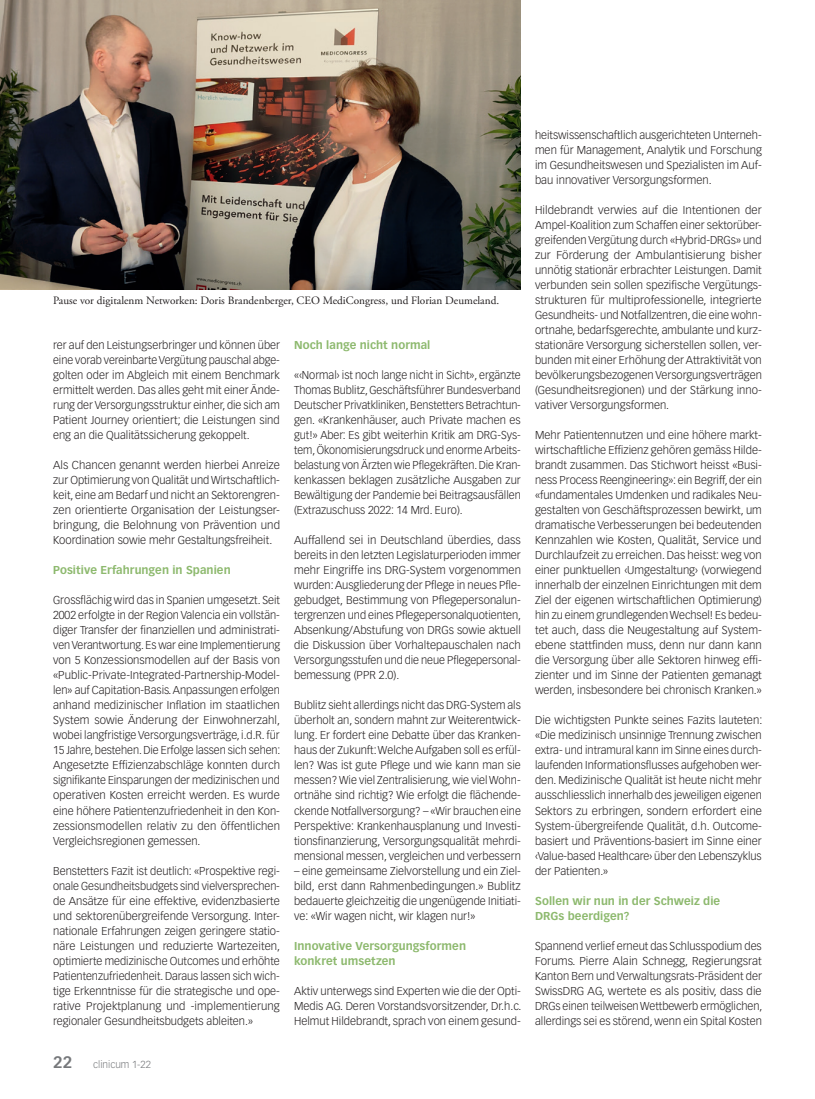
<style>
.page{position:relative;width:815px;height:1099px;background:#fff}
.page>*{position:absolute;margin:0;border:0;box-sizing:border-box;transform-origin:0 0}
.Lauftext{font:300 11.25px/15px "Vectora LT Std";color:#231f20;text-align:justify}
.ZT_Special{font:700 11.25px/15px "Vectora LT Std";letter-spacing:.005em;color:#8db96e}
.Legende{font:11.25px "Adobe Garamond Pro";color:#231f20}
.t1{font:300 10px "Vectora LT Std";color:#76787b}
.s1{font-weight:700;font-size:16.25px}
</style>
<div class="page">
<img style="left:0;top:0;width:521px;height:289px">
<p class="Legende" style="left:53px;top:294px;width:448px">Pause vor digitalenm Networken: Doris Brandenberger, CEO MediCongress, und Florian Deumeland.</p>
<p class="Lauftext" style="left:53px;top:338px;width:228px">rer auf den Leistungserbringer und können über eine vorab vereinbarte Vergütung pauschal abge&shy;golten oder im Abgleich mit einem Benchmark ermittelt werden. Das alles geht mit einer Ände&shy;rung der Versorgungsstruktur einher, die sich am Patient Journey orientiert; die Leistungen sind eng an die Qualitätssicherung gekoppelt.</p>
<p class="Lauftext" style="left:53px;top:458px;width:228px">Als Chancen genannt werden hierbei Anreize zur Optimierung von Qualität und Wirtschaftlich&shy;keit, eine am Bedarf und nicht an Sektorengren&shy;zen orientierte Organisation der Leistungser&shy;bringung, die Belohnung von Prävention und Koordination sowie mehr Gestaltungsfreiheit.</p>
<p class="ZT_Special" style="left:53px;top:563px;width:179px">Positive Erfahrungen in Spanien</p>
<p class="Lauftext" style="left:53px;top:593px;width:229px">Grossflächig wird das in Spanien umgesetzt. Seit 2002 erfolgte in der Region Valencia ein vollstän&shy;diger Transfer der finanziellen und administrati&shy;ven Verantwortung. Es war eine Implementierung von 5 Konzessionsmodellen auf der Basis von «Public-Private-Integrated-Partnership-Model&shy;len» auf Capitation-Basis. Anpassungen erfolgen anhand medizinischer Inflation im staatlichen System sowie Änderung der Einwohnerzahl, wobei langfristige Versorgungsverträge, i.d.R. für 15 Jahre, bestehen. Die Erfolge lassen sich sehen:<br>Angesetzte Effizienzabschläge konnten durch signifikante Einsparungen der medizinischen und operativen Kosten erreicht werden. Es wurde eine höhere Patientenzufriedenheit in den Kon&shy;zessionsmodellen relativ zu den öffentlichen Vergleichsregionen gemessen.</p>
<p class="Lauftext" style="left:53px;top:863px;width:229px">Benstetters Fazit ist deutlich: «Prospektive regi&shy;onale Gesundheitsbudgets sind vielversprechen&shy;de Ansätze für eine effektive, evidenzbasierte und sektorenübergreifende Versorgung. Inter&shy;nationale Erfahrungen zeigen geringere statio&shy;näre Leistungen und reduzierte Wartezeiten, optimierte medizinische Outcomes und erhöhte Patientenzufriedenheit. Daraus lassen sich wich&shy;tige Erkenntnisse für die strategische und ope&shy;rative Projektplanung und -implementierung regionaler Gesundheitsbudgets ableiten.»</p>
<p class="t1" style="left:53px;top:1058px;width:99px"><span class="s1">22</span> clinicum 1-22</p>
<p class="ZT_Special" style="left:294px;top:338px;width:138px">Noch lange nicht normal</p>
<p class="Lauftext" style="left:294px;top:368px;width:228px">«‹Normal› ist noch lange nicht in Sicht», ergänzte Thomas Bublitz, Geschäftsführer Bundesverband Deutscher Privatkliniken, Benstetters Betrachtun&shy;gen. «Krankenhäuser, auch Private machen es gut!» Aber: Es gibt weiterhin Kritik am DRG-Sys&shy;tem, Ökonomisierungsdruck und enorme Arbeits&shy;belastung von Ärzten wie Pflegekräften. Die Kran&shy;kenkassen beklagen zusätzliche Ausgaben zur Bewältigung der Pandemie bei Beitragsausfällen (Extrazuschuss 2022: 14 Mrd. Euro).</p>
<p class="Lauftext" style="left:294px;top:533px;width:229px">Auffallend sei in Deutschland überdies, dass bereits in den letzten Legislaturperioden immer mehr Eingriffe ins DRG-System vorgenommen wurden: Ausgliederung der Pflege in neues Pfle&shy;gebudget, Bestimmung von Pflegepersonalun&shy;tergrenzen und eines Pflegepersonalquotienten, Absenkung/Abstufung von DRGs sowie aktuell die Diskussion über Vorhaltepauschalen nach Versorgungsstufen und die neue Pflegepersonal&shy;bemessung (PPR 2.0).</p>
<p class="Lauftext" style="left:294px;top:698px;width:228px">Bublitz sieht allerdings nicht das DRG-System als überholt an, sondern mahnt zur Weiterentwick&shy;lung. Er fordert eine Debatte über das Kranken&shy;haus der Zukunft: Welche Aufgaben soll es erfül&shy;len? Was ist gute Pflege und wie kann man sie messen? Wie viel Zentralisierung, wie viel Wohn&shy;ortnähe sind richtig? Wie erfolgt die flächende&shy;ckende Notfallversorgung? – «Wir brauchen eine Perspektive: Krankenhausplanung und Investi&shy;tionsfinanzierung, Versorgungsqualität mehrdi&shy;mensional messen, vergleichen und verbessern</p>
<p class="Lauftext" style="left:294px;top:863px;width:228px">– eine gemeinsame Zielvorstellung und ein Ziel&shy;bild, erst dann Rahmenbedingungen.» Bublitz bedauerte gleichzeitig die ungenügende Initiati&shy;ve: «Wir wagen nicht, wir klagen nur!»</p>
<p class="ZT_Special" style="left:294px;top:938px;width:173px">Innovative Versorgungsformen konkret umsetzen</p>
<p class="Lauftext" style="left:294px;top:983px;width:229px">Aktiv unterwegs sind Experten wie die der Opti-Medis AG. Deren Vorstandsvorsitzender, Dr.h.c.<br>Helmut Hildebrandt, sprach von einem gesund-</p>
<p class="Lauftext" style="left:535px;top:128px;width:228px">heitswissenschaftlich ausgerichteten Unterneh&shy;men für Management, Analytik und Forschung im Gesundheitswesen und Spezialisten im Auf&shy;bau innovativer Versorgungsformen.</p>
<p class="Lauftext" style="left:535px;top:203px;width:228px">Hildebrandt verwies auf die Intentionen der Ampel-Koalition zum Schaffen einer sektorüber&shy;greifenden Vergütung durch «Hybrid-DRGs» und zur Förderung der Ambulantisierung bisher unnötig stationär erbrachter Leistungen. Damit verbunden sein sollen spezifische Vergütungs&shy;strukturen für multiprofessionelle, integrierte Gesundheits- und Notfallzentren, die eine wohn&shy;ortnahe, bedarfsgerechte, ambulante und kurz&shy;stationäre Versorgung sicherstellen sollen, ver&shy;bunden mit einer Erhöhung der Attraktivität von bevölkerungsbezogenen Versorgungsverträgen (Gesundheitsregionen) und der Stärkung inno&shy;vativer Versorgungsformen.</p>
<p class="Lauftext" style="left:535px;top:428px;width:228px">Mehr Patientennutzen und eine höhere markt&shy;wirtschaftliche Effizienz gehören gemäss Hilde&shy;brandt zusammen. Das Stichwort heisst «Busi&shy;ness Process Reengineering»: ein Begriff, der ein «fundamentales Umdenken und radikales Neu&shy;gestalten von Geschäftsprozessen bewirkt, um dramatische Verbesserungen bei bedeutenden Kennzahlen wie Kosten, Qualität, Service und Durchlaufzeit zu erreichen. Das heisst: weg von einer punktuellen ‹Umgestaltung› (vorwiegend innerhalb der einzelnen Einrichtungen mit dem Ziel der eigenen wirtschaftlichen Optimierung) hin zu einem grundlegenden Wechsel! Es bedeu&shy;tet auch, dass die Neugestaltung auf System&shy;ebene stattfinden muss, denn nur dann kann die Versorgung über alle Sektoren hinweg effi&shy;zienter und im Sinne der Patienten gemanagt werden, insbesondere bei chronisch Kranken.»</p>
<p class="Lauftext" style="left:535px;top:713px;width:229px">Die wichtigsten Punkte seines Fazits lauteten: «Die medizinisch unsinnige Trennung zwischen extra- und intramural kann im Sinne eines durch&shy;laufenden Informationsflusses aufgehoben wer&shy;den. Medizinische Qualität ist heute nicht mehr ausschliesslich innerhalb des jeweiligen eigenen Sektors zu erbringen, sondern erfordert eine System-übergreifende Qualität, d.h. Outcome&shy;basiert und Präventions-basiert im Sinne einer ‹Value-based Healthcare› über den Lebenszyklus der Patienten.»</p>
<p class="ZT_Special" style="left:535px;top:893px;width:187px">Sollen wir nun in der Schweiz die<br>DRGs beerdigen?</p>
<p class="Lauftext" style="left:535px;top:938px;width:229px">Spannend verlief erneut das Schlusspodium des Forums. Pierre Alain Schnegg, Regierungsrat Kanton Bern und Verwaltungsrats-Präsident der SwissDRG AG, wertete es als positiv, dass die DRGs einen teilweisen Wettbewerb ermöglichen, allerdings sei es störend, wenn ein Spital Kosten</p>
</div>
